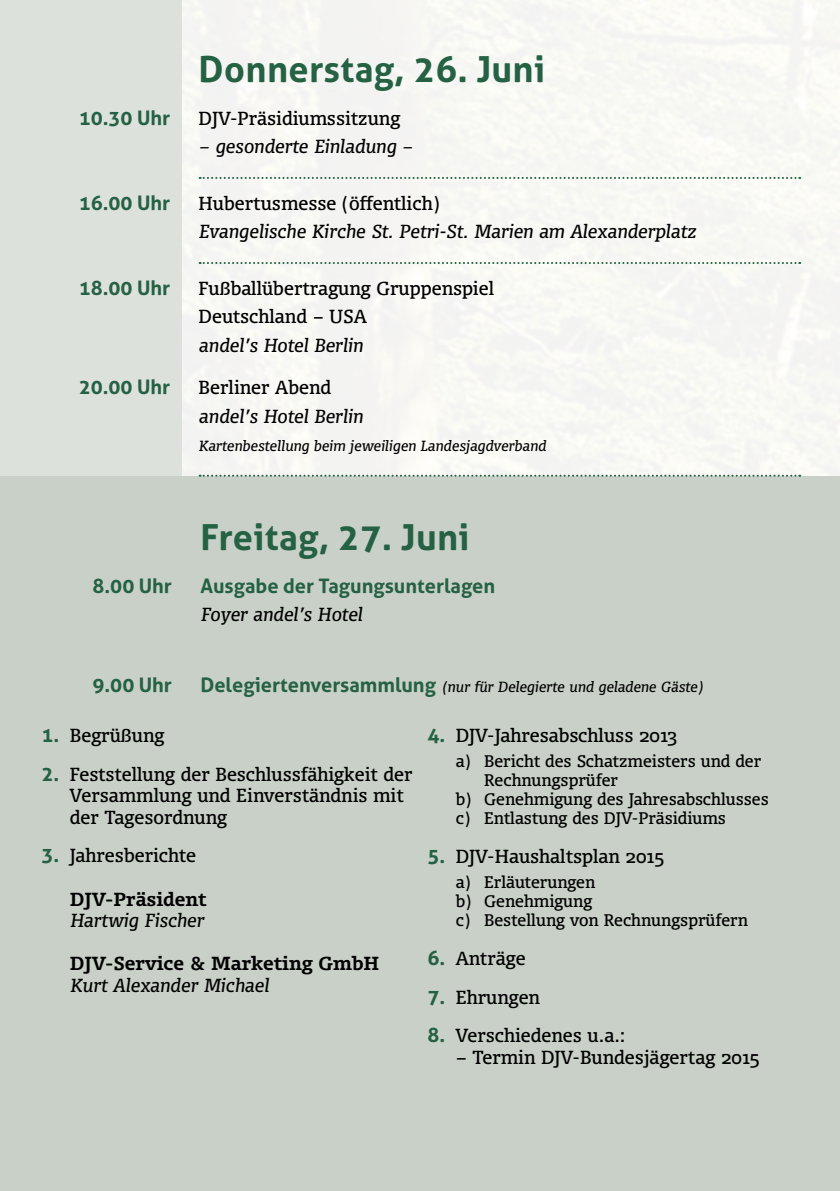
<style>
.page{position:relative;width:840px;height:1191px;background:#fff}
.page>*{position:absolute;margin:0;border:0;box-sizing:border-box;transform-origin:0 0}
.t1{font:700 36px "Aller";letter-spacing:.01em;color:#256143}
.t2{font:700 20px "Aller";color:#256143}
.t3{font:18px/21.6px "Olsen Pro";color:#000}
.t4{font:italic 18px "Olsen Pro";color:#000}
.t5{font:700 18px "Olsen Pro";color:#000}
.t6{font:16px/19.2px "Olsen Pro";color:#000}
.t7{font:italic 14px "Olsen Pro";color:#000}
.s1{font-family:"Aller";font-weight:700;font-style:normal;font-size:20px;color:#256143}
.s2{font-family:"Aller";font-weight:700;font-size:20px;color:#256143}
</style>
<div class="page">
<div style="left:0;top:0;width:839px;height:1191px;background:#f6f6f3"></div>
<div style="left:0;top:0;width:181px;height:969px;background:#dde1dc"></div>
<div style="left:0;top:476px;width:839px;height:715px;background:#c9d0c8"></div>
<svg style="left:199px;top:177px;width:600px;height:2px"></svg>
<svg style="left:199px;top:262px;width:600px;height:2px"></svg>
<svg style="left:199px;top:475px;width:600px;height:2px"></svg>
<h1 class="t1" style="left:198px;top:47px;width:348px">Donnerstag, 26. Juni</h1>
<p class="t2" style="left:79px;top:105px;width:93px">10.30 Uhr</p>
<p class="t3" style="left:198px;top:106px;width:203px">DJV-Präsidiumssitzung</p>
<p class="t4" style="left:198px;top:133px;width:215px">– gesonderte Einladung –</p>
<p class="t2" style="left:79px;top:190px;width:93px">16.00 Uhr</p>
<p class="t3" style="left:198px;top:191px;width:242px">Hubertusmesse (öffentlich)</p>
<p class="t4" style="left:198px;top:218px;width:498px">Evangelische Kirche St. Petri-St. Marien am Alexanderplatz</p>
<p class="t2" style="left:79px;top:275px;width:93px">18.00 Uhr</p>
<p class="t3" style="left:198px;top:273px;width:297px;line-height:28.4px">Fußballübertragung Gruppenspiel<br>Deutschland – USA</p>
<p class="t4" style="left:198px;top:332px;width:166px">andel’s Hotel Berlin</p>
<p class="t2" style="left:79px;top:375px;width:93px">20.00 Uhr</p>
<p class="t3" style="left:198px;top:376px;width:134px">Berliner Abend</p>
<p class="t4" style="left:198px;top:403px;width:166px">andel’s Hotel Berlin</p>
<p class="t7" style="left:198px;top:435px;width:349px">Kartenbestellung beim jeweiligen Landesjagdverband</p>
<h1 class="t1" style="left:200px;top:515px;width:270px">Freitag, 27. Juni</h1>
<p class="t2" style="left:92px;top:573px;width:81px">8.00 Uhr</p>
<p class="t2" style="left:200px;top:573px;width:296px">Ausgabe der Tagungsunterlagen</p>
<p class="t4" style="left:200px;top:601px;width:163px">Foyer andel’s Hotel</p>
<p class="t2" style="left:92px;top:672px;width:81px">9.00 Uhr</p>
<p class="t7" style="left:200px;top:676px;width:504px"><span class="s1">Delegiertenversammlung</span> (nur für Delegierte und geladene Gäste)</p>
<p class="t3" style="left:41px;top:723px;width:124px"><span class="s2">1.</span> Begrüßung</p>
<p class="t3" style="left:70px;top:762px;width:344px;text-indent:-28px"><span class="s2">2.</span> Feststellung der Beschlussfähigkeit der<br>Versammlung und Einverständnis mit der Tagesordnung</p>
<p class="t3" style="left:41px;top:844px;width:156px"><span class="s2">3.</span> Jahresberichte</p>
<p class="t5" style="left:70px;top:885px;width:138px">DJV-Präsident</p>
<p class="t4" style="left:70px;top:907px;width:135px">Hartwig Fischer</p>
<p class="t5" style="left:70px;top:950px;width:311px">DJV-Service &amp; Marketing GmbH</p>
<p class="t4" style="left:70px;top:972px;width:200px">Kurt Alexander Michael</p>
<p class="t3" style="left:427px;top:723px;width:251px"><span class="s2">4.</span> DJV-Jahresabschluss 2013</p>
<p class="t6" style="left:455px;top:750px;width:307px">a) Bericht des Schatzmeisters und der</p>
<p class="t6" style="left:484px;top:769px;width:135px">Rechnungsprüfer</p>
<p class="t6" style="left:455px;top:789px;width:314px">b) Genehmigung des Jahresabschlusses</p>
<p class="t6" style="left:455px;top:808px;width:271px">c) Entlastung des DJV-Präsidiums</p>
<p class="t3" style="left:427px;top:844px;width:238px"><span class="s2">5.</span> DJV-Haushaltsplan 2015</p>
<p class="t6" style="left:455px;top:871px;width:293px">a) Erläuterungen<br>b) Genehmigung<br>c) Bestellung von Rechnungsprüfern</p>
<p class="t3" style="left:427px;top:946px;width:100px"><span class="s2">6.</span> Anträge</p>
<p class="t3" style="left:427px;top:985px;width:114px"><span class="s2">7.</span> Ehrungen</p>
<p class="t3" style="left:427px;top:1023px;width:199px"><span class="s2">8.</span> Verschiedenes u.a.:</p>
<p class="t3" style="left:455px;top:1045px;width:305px">– Termin DJV-Bundesjägertag 2015</p>
</div>
